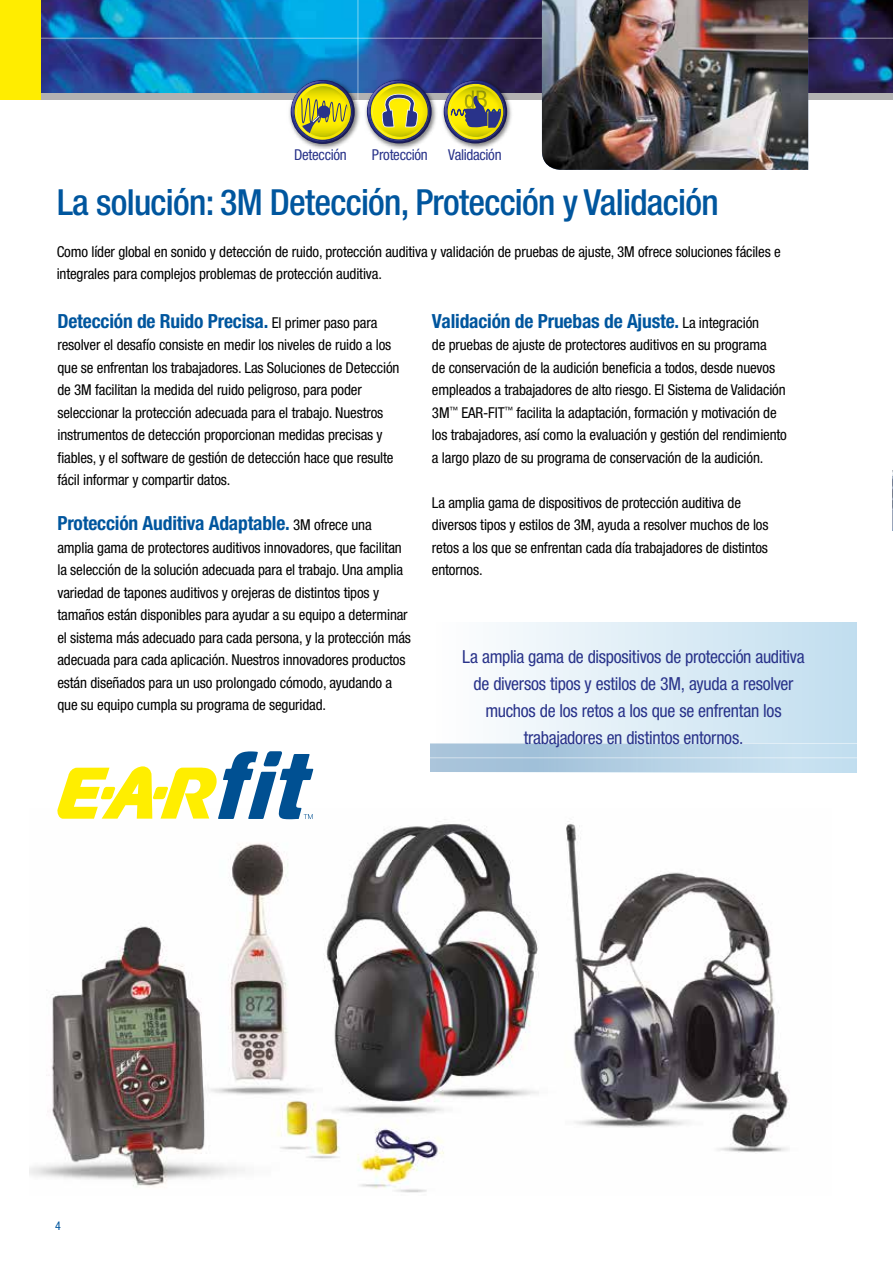
<style>
.page{position:relative;width:893px;height:1263px;background:#fff}
.page>*{position:absolute;margin:0;border:0;box-sizing:border-box;transform-origin:0 0}
.t1{font:500 condensed 36px "Helvetica Neue LT Std";letter-spacing:-.02em;color:#00569e}
.t2{font:700 condensed 19.5px "Helvetica Neue LT Std";letter-spacing:-.01em;color:#00569e}
.t3{font:condensed 18px/27px "Helvetica Neue LT Std";letter-spacing:-.015em;color:#29338a;text-align:center}
.t4{font:condensed 15px/22.5px "Helvetica Neue LT Std";letter-spacing:-.01em;color:#000}
.t5{font:condensed 15px "Helvetica Neue LT Std";letter-spacing:-.02em;color:#29338a}
.t6{font:condensed 12px "Helvetica Neue LT Std";color:#00569e}
.s1{font-weight:400;font-size:15px;color:#000}
</style>
<div class="page">
<div style="left:0;top:92px;width:893px;height:8px;background:#b3b2b2"></div>
<img style="left:41px;top:0;width:852px;height:92px">
<hr style="left:0;top:38px;width:893px;height:1px;background:#fff">
<hr style="left:358px;top:0;width:1px;height:102px;background:#fff">
<div style="left:0;top:0;width:41px;height:100px;background:#ffed00"></div>
<img style="left:892px;top:510px;width:1px;height:21px">
<img style="left:892px;top:470px;width:1px;height:40px">
<img style="left:542px;top:0;width:266px;height:170px">
<img style="left:30px;top:819px;width:760px;height:374px">
<svg style="left:57px;top:751px;width:256px;height:68px"></svg>
<svg style="left:430px;top:622px;width:426px;height:150px"></svg>
<hr style="left:415px;top:743px;width:478px;height:1px;background:#fff">
<hr style="left:415px;top:757px;width:478px;height:1px;background:#fff">
<img style="left:283px;top:76px;width:28px;height:70px">
<svg style="left:291px;top:80px;width:20px;height:64px"></svg>
<img style="left:488px;top:76px;width:29px;height:71px">
<svg style="left:488px;top:80px;width:19px;height:63px"></svg>
<img style="left:311px;top:76px;width:28px;height:73px">
<img style="left:339px;top:76px;width:149px;height:73px">
<svg style="left:367px;top:80px;width:65px;height:63px"></svg>
<p class="t5" style="left:294px;top:146px;width:54px">Detección</p>
<p class="t5" style="left:372px;top:146px;width:57px">Protección</p>
<p class="t5" style="left:448px;top:146px;width:55px">Validación</p>
<h1 class="t1" style="left:57px;top:181px;width:663px">La solución: 3M Detección, Protección y Validación</h1>
<p class="t4" style="left:57px;top:240px;width:726px">Como líder global en sonido y detección de ruido, protección auditiva y validación de pruebas de ajuste, 3M ofrece soluciones fáciles e integrales para complejos problemas de protección auditiva.</p>
<h2 class="t2" style="left:57px;top:309px;width:321px">Detección de Ruido Precisa. <span class="s1">El primer paso para</span></h2>
<p class="t4" style="left:57px;top:334px;width:343px">resolver el desafío consiste en medir los niveles de ruido a los que se enfrentan los trabajadores. Las Soluciones de Detección de 3M facilitan la medida del ruido peligroso, para poder seleccionar la protección adecuada para el trabajo. Nuestros instrumentos de detección proporcionan medidas precisas y fiables, y el software de gestión de detección hace que resulte fácil informar y compartir datos.</p>
<h2 class="t2" style="left:57px;top:511px;width:316px">Protección Auditiva Adaptable. <span class="s1">3M ofrece una</span></h2>
<p class="t4" style="left:57px;top:536px;width:355px">amplia gama de protectores auditivos innovadores, que facilitan la selección de la solución adecuada para el trabajo. Una amplia variedad de tapones auditivos y orejeras de distintos tipos y tamaños están disponibles para ayudar a su equipo a determinar el sistema más adecuado para cada persona, y la protección más adecuada para cada aplicación. Nuestros innovadores productos están diseñados para un uso prolongado cómodo, ayudando a que su equipo cumpla su programa de seguridad.</p>
<h2 class="t2" style="left:432px;top:309px;width:329px">Validación de Pruebas de Ajuste. <span class="s1">La integración</span></h2>
<p class="t4" style="left:432px;top:334px;width:356px">de pruebas de ajuste de protectores auditivos en su programa<br>de conservación de la audición beneficia a todos, desde nuevos empleados a trabajadores de alto riesgo. El Sistema de Validación 3M<sup>™</sup> EAR-FIT<sup>™</sup> facilita la adaptación, formación y motivación de los trabajadores, así como la evaluación y gestión del rendimiento a largo plazo de su programa de conservación de la audición.</p>
<p class="t4" style="left:432px;top:491px;width:338px">La amplia gama de dispositivos de protección auditiva de diversos tipos y estilos de 3M, ayuda a resolver muchos de los retos a los que se enfrentan cada día trabajadores de distintos entornos.</p>
<p class="t3" style="left:462px;top:643px;width:344px">La amplia gama de dispositivos de protección auditiva de diversos tipos y estilos de 3M, ayuda a resolver muchos de los retos a los que se enfrentan los trabajadores en distintos entornos.</p>
<p class="t6" style="left:55px;top:1219px;width:7px">4</p>
</div>
